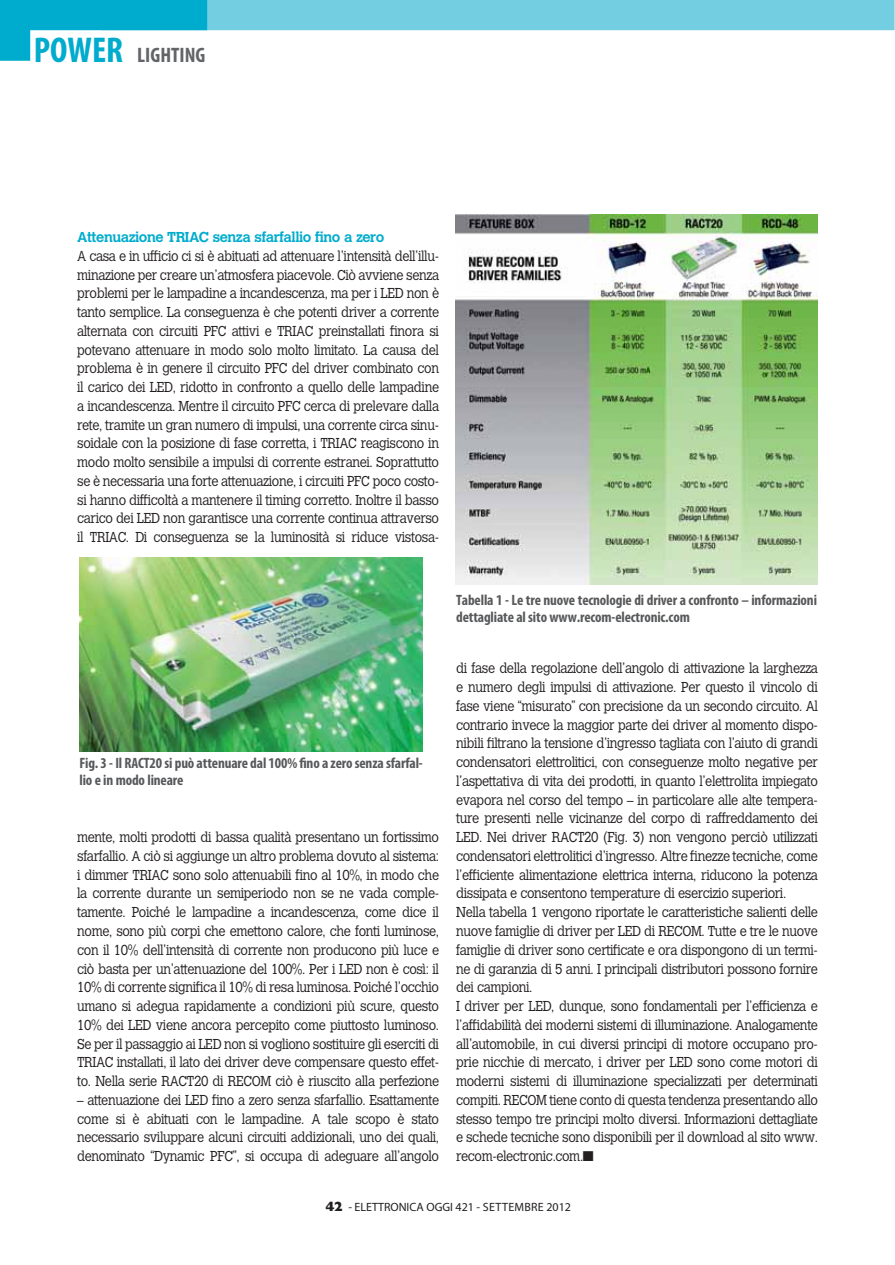
<style>
.page{position:relative;width:895px;height:1265px;background:#fff}
.page>*{position:absolute;margin:0;border:0;box-sizing:border-box;transform-origin:0 0}
.t1{font:700 condensed 21px "Myriad";color:#626467}
.t2{font:700 condensed 15px/16.5px "Myriad Pro";letter-spacing:-.01em;color:#58595b}
.t3{font:300 14.25px/18.8px "Calvert";letter-spacing:-.03em;color:#231f20;text-align:justify;scale:.9 1}
.t4{font:700 14.25px "Calvert";letter-spacing:-.03em;color:#00accd}
.t5{font:12px "Gill Sans";color:#231f20}
.s1{font-size:36px;color:#00accd}
.s2{font-weight:800;font-size:13.5px}
</style>
<div class="page">
<div style="left:101px;top:0;width:793px;height:30px;background:#73cee1"></div>
<div style="left:0;top:0;width:207px;height:30px;background:#00accd"></div>
<div style="left:0;top:0;width:30px;height:61px;background:#00accd"></div>
<img style="left:79px;top:558px;width:343px;height:193px">
<img style="left:455px;top:215px;width:361px;height:370px">
<h1 class="t1" style="left:34px;top:45px;width:173px"><span class="s1">POWER</span> LIGHTING</h1>
<p class="t4" style="left:77px;top:230px;width:308px">Attenuazione TRIAC senza sfarfallio fino a zero</p>
<p class="t3" style="left:77px;top:247px;width:403px">A casa e in ufficio ci si è abituati ad attenuare l’intensità dell’illu&shy;minazione per creare un’atmosfera piacevole. Ciò avviene senza problemi per le lampadine a incandescenza, ma per i LED non è tanto semplice. La conseguenza è che potenti driver a corrente alternata con circuiti PFC attivi e TRIAC preinstallati finora si potevano attenuare in modo solo molto limitato. La causa del problema è in genere il circuito PFC del driver combinato con il carico dei LED, ridotto in confronto a quello delle lampadine a incandescenza. Mentre il circuito PFC cerca di prelevare dalla rete, tramite un gran numero di impulsi, una corrente circa sinu&shy;soidale con la posizione di fase corretta, i TRIAC reagiscono in modo molto sensibile a impulsi di corrente estranei. Soprattutto se è necessaria una forte attenuazione, i circuiti PFC poco costo&shy;si hanno difficoltà a mantenere il timing corretto. Inoltre il basso carico dei LED non garantisce una corrente continua attraverso il TRIAC. Di conseguenza se la luminosità si riduce vistosa-</p>
<p class="t2" style="left:79px;top:756px;width:344px">Fig. 3 - Il RACT20 si può attenuare dal 100% fino a zero senza sfarfal&shy;lio e in modo lineare</p>
<p class="t3" style="left:77px;top:828px;width:403px">mente, molti prodotti di bassa qualità presentano un fortissimo sfarfallio. A ciò si aggiunge un altro problema dovuto al sistema: i dimmer TRIAC sono solo attenuabili fino al 10%, in modo che la corrente durante un semiperiodo non se ne vada comple&shy;tamente. Poiché le lampadine a incandescenza, come dice il nome, sono più corpi che emettono calore, che fonti luminose, con il 10% dell’intensità di corrente non producono più luce e ciò basta per un’attenuazione del 100%. Per i LED non è così: il 10% di corrente significa il 10% di resa luminosa. Poiché l’occhio umano si adegua rapidamente a condizioni più scure, questo 10% dei LED viene ancora percepito come piuttosto luminoso.<br>Se per il passaggio ai LED non si vogliono sostituire gli eserciti di TRIAC installati, il lato dei driver deve compensare questo effet&shy;to. Nella serie RACT20 di RECOM ciò è riuscito alla perfezione</p>
<p class="t3" style="left:77px;top:1091px;width:403px">– attenuazione dei LED fino a zero senza sfarfallio. Esattamente come si è abituati con le lampadine. A tale scopo è stato necessario sviluppare alcuni circuiti addizionali, uno dei quali, denominato “Dynamic PFC”, si occupa di adeguare all’angolo</p>
<p class="t2" style="left:456px;top:593px;width:362px">Tabella 1 - Le tre nuove tecnologie di driver a confronto – informazioni dettagliate al sito www.recom-electronic.com</p>
<p class="t3" style="left:456px;top:660px;width:403px;text-align:left">di fase della regolazione dell’angolo di attivazione la larghezza e numero degli impulsi di attivazione. Per questo il vincolo di fase viene “misurato” con precisione da un secondo circuito. Al contrario invece la maggior parte dei driver al momento dispo&shy;nibili filtrano la tensione d’ingresso tagliata con l’aiuto di grandi condensatori elettrolitici, con conseguenze molto negative per l’aspettativa di vita dei prodotti, in quanto l’elettrolita impiegato evapora nel corso del tempo – in particolare alle alte tempera&shy;ture presenti nelle vicinanze del corpo di raffreddamento dei LED. Nei driver RACT20 (Fig. 3) non vengono perciò utilizzati condensatori elettrolitici d’ingresso. Altre finezze tecniche, come l’efficiente alimentazione elettrica interna, riducono la potenza dissipata e consentono temperature di esercizio superiori.<br>Nella tabella 1 vengono riportate le caratteristiche salienti delle nuove famiglie di driver per LED di RECOM. Tutte e tre le nuove famiglie di driver sono certificate e ora dispongono di un termi&shy;ne di garanzia di 5 anni. I principali distributori possono fornire dei campioni.<br>I driver per LED, dunque, sono fondamentali per l’efficienza e l’affidabilità dei moderni sistemi di illuminazione. Analogamente all’automobile, in cui diversi principi di motore occupano pro&shy;prie nicchie di mercato, i driver per LED sono come motori di moderni sistemi di illuminazione specializzati per determinati compiti. RECOM tiene conto di questa tendenza presentando allo stesso tempo tre principi molto diversi. Informazioni dettagliate e schede tecniche sono disponibili per il download al sito www. recom-electronic.com.■</p>
<p class="t5" style="left:325px;top:1199px;width:247px"><span class="s2">42</span> - ELETTRONICA OGGI 421 - SETTEMBRE 2012</p>
</div>
